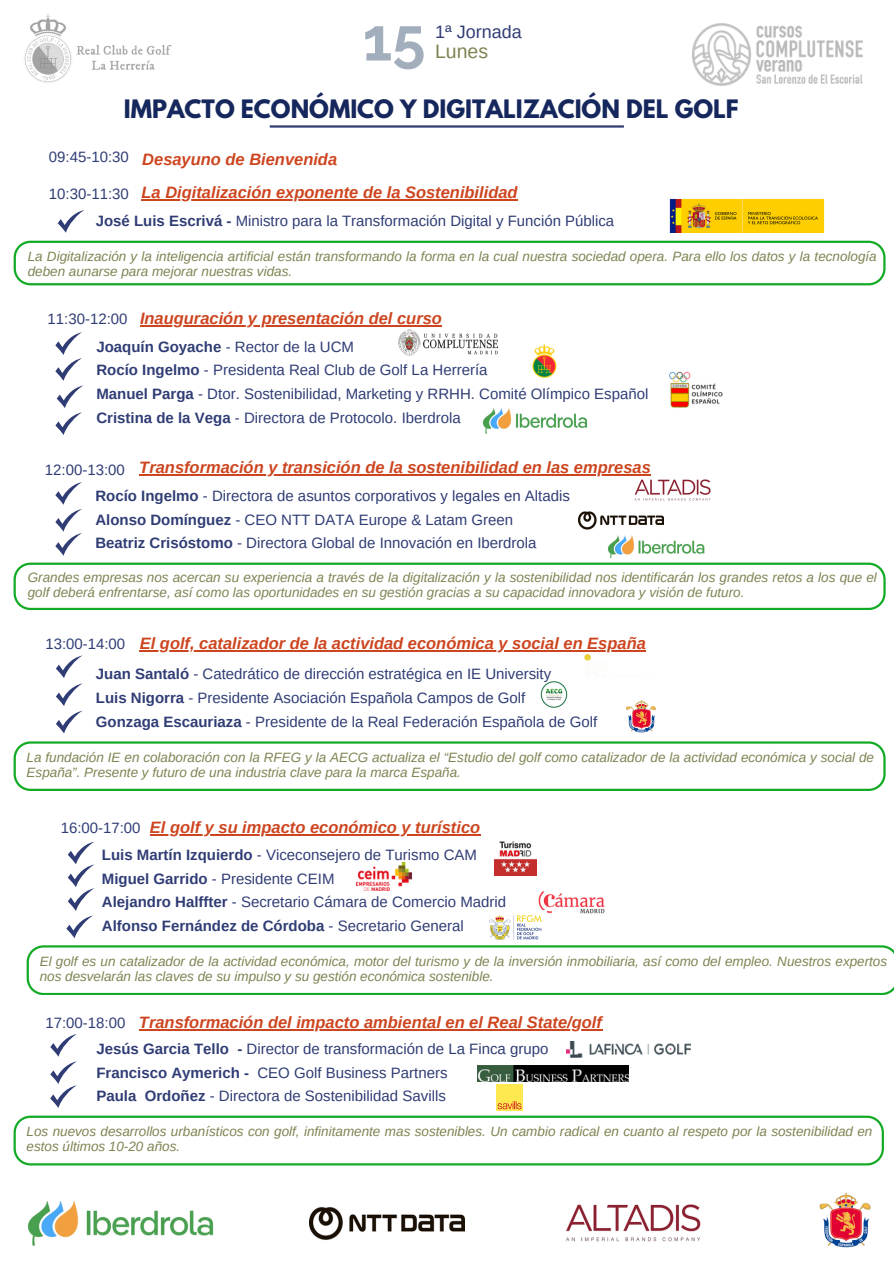
<style>
.page{position:relative;width:894px;height:1264px;background:#fff}
.page>*{position:absolute;margin:0;border:0;box-sizing:border-box;transform-origin:0 0}
.t1{font:700 60px "Raleway";color:#a3aebd}
.t2{font:700 22.5px "League Spartan";color:#15275c}
.t3{font:19.5px "Arimo";color:#808352}
.t4{font:18px "Arimo";color:#303d75}
.t5{font:italic 700 16.5px "Arimo";color:#cd451f}
.t6{font:15px/23.7px "Arimo";color:#303d75}
.t7{font:700 15px "Arimo";color:#303d75}
.t8{font:italic 13.5px/14.5px "Arimo";color:#808352}
.s1{font-weight:700}
.s2{font-weight:400}
</style>
<div class="page">
<img style="left:309px;top:1207px;width:156px;height:33px">
<img style="left:27px;top:1201px;width:187px;height:44px">
<img style="left:819px;top:1192px;width:52px;height:56px">
<img style="left:692px;top:24px;width:170px;height:61px">
<hr style="left:270px;top:125px;width:353px;height:3px;background:#303d75">
<img style="left:24px;top:14px;width:148px;height:69px">
<img style="left:566px;top:1204px;width:135px;height:38px">
<svg style="left:14px;top:562px;width:871px;height:48px"></svg>
<img style="left:578px;top:511px;width:85px;height:19px">
<img style="left:608px;top:535px;width:97px;height:23px">
<svg style="left:55px;top:482px;width:27px;height:73px"></svg>
<img style="left:634px;top:479px;width:77px;height:22px">
<hr style="left:139px;top:474px;width:511px;height:1px;background:#cd451f">
<svg style="left:58px;top:210px;width:27px;height:22px"></svg>
<img style="left:669px;top:199px;width:155px;height:34px">
<svg style="left:14px;top:241px;width:871px;height:44px"></svg>
<hr style="left:141px;top:199px;width:376px;height:2px;background:#cd451f">
<svg style="left:56px;top:655px;width:27px;height:78px"></svg>
<svg style="left:14px;top:741px;width:871px;height:50px"></svg>
<svg style="left:584px;top:654px;width:7px;height:7px"></svg>
<img style="left:540px;top:681px;width:27px;height:27px">
<img style="left:626px;top:700px;width:30px;height:33px">
<hr style="left:140px;top:650px;width:505px;height:1px;background:#cd451f">
<img style="left:669px;top:371px;width:54px;height:37px">
<img style="left:398px;top:329px;width:99px;height:26px">
<img style="left:482px;top:408px;width:106px;height:25px">
<svg style="left:55px;top:332px;width:29px;height:103px"></svg>
<hr style="left:140px;top:325px;width:302px;height:1px;background:#cd451f">
<img style="left:532px;top:344px;width:25px;height:34px">
<svg style="left:27px;top:945px;width:866px;height:49px"></svg>
<img style="left:494px;top:841px;width:42px;height:34px">
<img style="left:538px;top:891px;width:67px;height:23px">
<img style="left:356px;top:862px;width:55px;height:28px">
<img style="left:477px;top:1065px;width:151px;height:16px">
<img style="left:496px;top:1084px;width:26px;height:26px">
<img style="left:566px;top:1041px;width:124px;height:16px">
<hr style="left:139px;top:1028px;width:463px;height:2px;background:#cd451f">
<svg style="left:14px;top:1115px;width:869px;height:50px"></svg>
<svg style="left:50px;top:1034px;width:27px;height:73px"></svg>
<svg style="left:66px;top:841px;width:29px;height:97px"></svg>
<img style="left:489px;top:911px;width:57px;height:29px">
<hr style="left:150px;top:834px;width:330px;height:1px;background:#cd451f">
<p class="t1" style="left:362px;top:4px;width:64px">15</p>
<p class="t4" style="left:435px;top:21px;width:88px">1ª Jornada</p>
<p class="t3" style="left:435px;top:40px;width:55px">Lunes</p>
<p class="t2" style="left:124px;top:98px;width:616px">IMPACTO ECONÓMICO Y DIGITALIZACIÓN DEL GOLF</p>
<h4 class="t6" style="left:49px;top:145px;width:81px">09:45-10:30</h4>
<h3 class="t5" style="left:142px;top:149px;width:196px">Desayuno de Bienvenida</h3>
<h3 class="t6" style="left:49px;top:181px;width:81px">10:30-11:30</h3>
<p class="t5" style="left:141px;top:183px;width:377px">La Digitalización exponente de la Sostenibilidad</p>
<p class="t6" style="left:96px;top:208px;width:519px"><span class="s1">José Luis Escrivá -</span> Ministro para la Transformación Digital y Función Pública</p>
<h4 class="t8" style="left:28px;top:249px;width:850px">La Digitalización y la inteligencia artificial están transformando la forma en la cual nuestra sociedad opera. Para ello los datos y la tecnología deben aunarse para mejorar nuestras vidas.</h4>
<p class="t6" style="left:48px;top:307px;width:81px">11:30-12:00</p>
<h4 class="t5" style="left:140px;top:309px;width:303px">Inauguración y presentación del curso</h4>
<h3 class="t6" style="left:96px;top:334px;width:553px"><span class="s1">Joaquín Goyache</span> - Rector de la UCM<br><span class="s1">Rocío Ingelmo</span> - Presidenta Real Club de Golf La Herrería<br><span class="s1">Manuel Parga</span> - Dtor. Sostenibilidad, Marketing y RRHH. Comité Olímpico Español</h3>
<h4 class="t6" style="left:96px;top:405px;width:366px"><span class="s1">Cristina de la Vega</span> - Directora de Protocolo. Iberdrola</h4>
<p class="t6" style="left:45px;top:458px;width:81px">12:00-13:00</p>
<p class="t5" style="left:139px;top:458px;width:513px">Transformación y transición de la sostenibilidad en las empresas</p>
<h4 class="t6" style="left:95px;top:484px;width:476px"><span class="s1">Rocío Ingelmo</span> - Directora de asuntos corporativos y legales en Altadis</h4>
<p class="t6" style="left:95px;top:507px;width:442px"><span class="s1">Alonso Domínguez</span> - CEO NTT DATA Europe &amp; Latam Green<br><span class="s1">Beatriz Crisóstomo</span> - Directora Global de Innovación en Iberdrola</p>
<h3 class="t8" style="left:28px;top:570px;width:850px">Grandes empresas nos acercan su experiencia a través de la digitalización y la sostenibilidad nos identificarán los grandes retos a los que el golf deberá enfrentarse, así como las oportunidades en su gestión gracias a su capacidad innovadora y visión de futuro.</h3>
<p class="t6" style="left:45px;top:631px;width:81px">13:00-14:00</p>
<p class="t5" style="left:140px;top:634px;width:507px">El golf, catalizador de la actividad económica y social en España</p>
<p class="t6" style="left:96px;top:662px;width:457px"><span class="s1">Juan Santaló</span> - Catedrático de dirección estratégica en IE University<br><span class="s1">Luis Nigorra</span> - Presidente Asociación Española Campos de Golf</p>
<h4 class="t6" style="left:96px;top:709px;width:502px"><span class="s1">Gonzaga Escauriaza</span> - Presidente de la Real Federación Española de Golf</h4>
<p class="t8" style="left:27px;top:750px;width:848px">La fundación IE en colaboración con la RFEG y la AECG actualiza el “Estudio del golf como catalizador de la actividad económica y social de<br>España”. Presente y futuro de una industria clave para la marca España.</p>
<p class="t6" style="left:61px;top:815px;width:81px">16:00-17:00</p>
<p class="t5" style="left:150px;top:818px;width:332px">El golf y su impacto económico y turístico</p>
<p class="t6" style="left:102px;top:843px;width:406px"><span class="s1">Luis Martín Izquierdo</span> - Viceconsejero de Turismo CAM<br><span class="s1">Miguel Garrido</span> - Presidente CEIM<br><span class="s1">Alejandro Halffter</span> - Secretario Cámara de Comercio Madrid</p>
<p class="t7" style="left:102px;top:917px;width:363px">Alfonso Fernández de Córdoba <span class="s2">- Secretario General</span></p>
<h4 class="t8" style="left:40px;top:954px;width:848px">El golf es un catalizador de la actividad económica, motor del turismo y de la inversión inmobiliaria, así como del empleo. Nuestros expertos nos desvelarán las claves de su impulso y su gestión económica sostenible.</h4>
<p class="t6" style="left:45px;top:1010px;width:81px">17:00-18:00</p>
<h4 class="t5" style="left:139px;top:1012px;width:464px">Transformación del impacto ambiental en el Real State/golf</h4>
<h3 class="t6" style="left:96px;top:1036px;width:453px"><span class="s1">Jesús Garcia Tello -</span> Director de transformación de La Finca grupo<br><span class="s1">Francisco Aymerich -</span> CEO Golf Business Partners</h3>
<p class="t6" style="left:96px;top:1084px;width:351px"><span class="s1">Paula Ordoñez</span> - Directora de Sostenibilidad Savills</p>
<p class="t8" style="left:27px;top:1124px;width:847px">Los nuevos desarrollos urbanísticos con golf, infinitamente mas sostenibles. Un cambio radical en cuanto al respeto por la sostenibilidad en estos últimos 10-20 años.</p>
</div>
